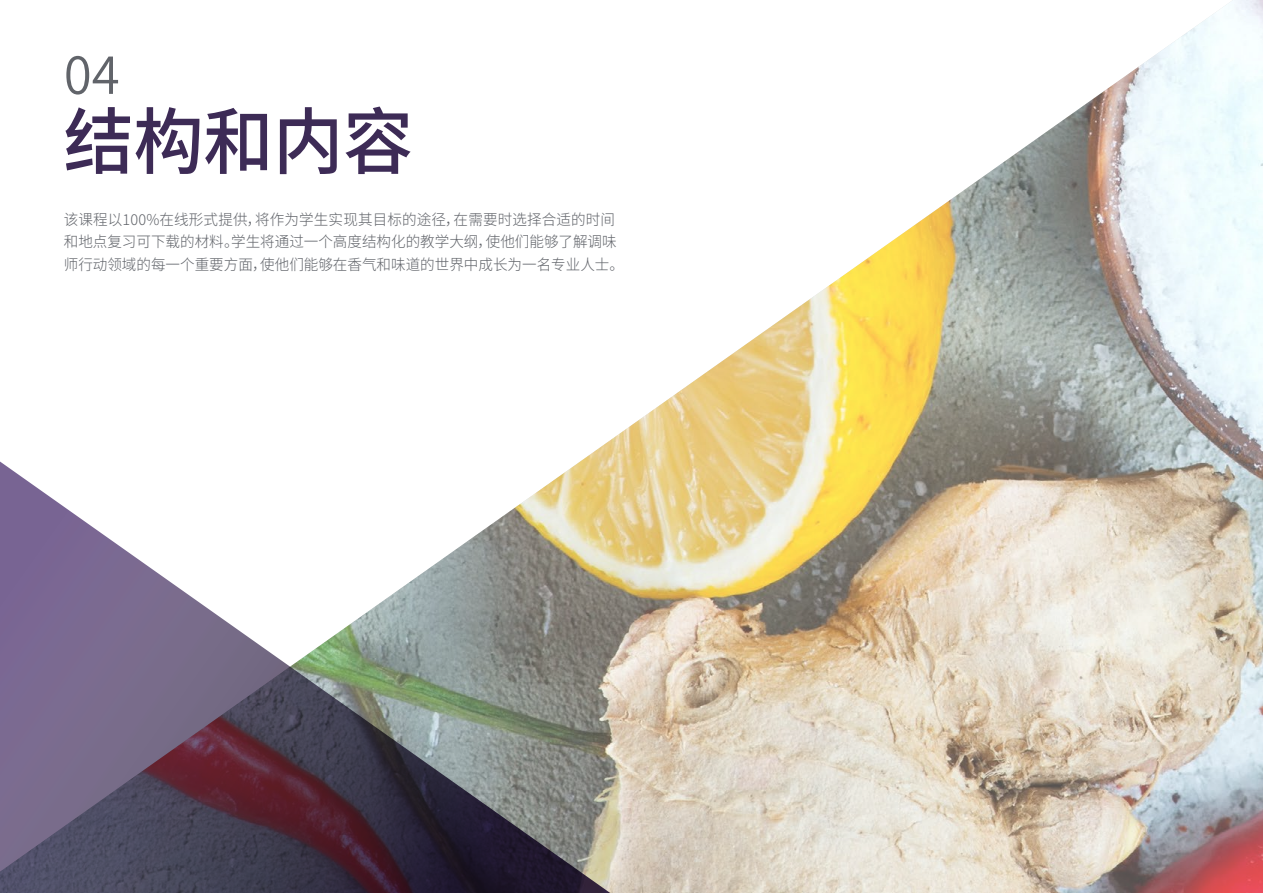
<style>
.page{position:relative;width:1263px;height:893px;background:#fff}
.page>*{position:absolute;margin:0;border:0;box-sizing:border-box;transform-origin:0 0}
.t1{font:500 72px "Source Han Sans CN";color:#3d2b56}
.t2{font:52.5px "Source Han Sans CN";color:#61646a}
.t3{font:300 15px/22.5px "Source Han Sans CN";color:#61646a}
</style>
<div class="page">
<img style="left:602px;top:0;width:661px;height:893px">
<svg style="left:0;top:446px;width:640px;height:447px"></svg>
<h2 class="t2" style="left:64px;top:45px;width:57px">04</h2>
<h1 class="t1" style="left:64px;top:101px;width:351px">结构和内容</h1>
<p class="t3" style="left:64px;top:208px;width:562px">该课程以100%在线形式提供，将作为学生实现其目标的途径，在需要时选择合适的时间和地点复习可下载的材料。学生将通过一个高度结构化的教学大纲，使他们能够了解调味师行动领域的每一个重要方面，使他们能够在香气和味道的世界中成长为一名专业人士。</p>
</div>
